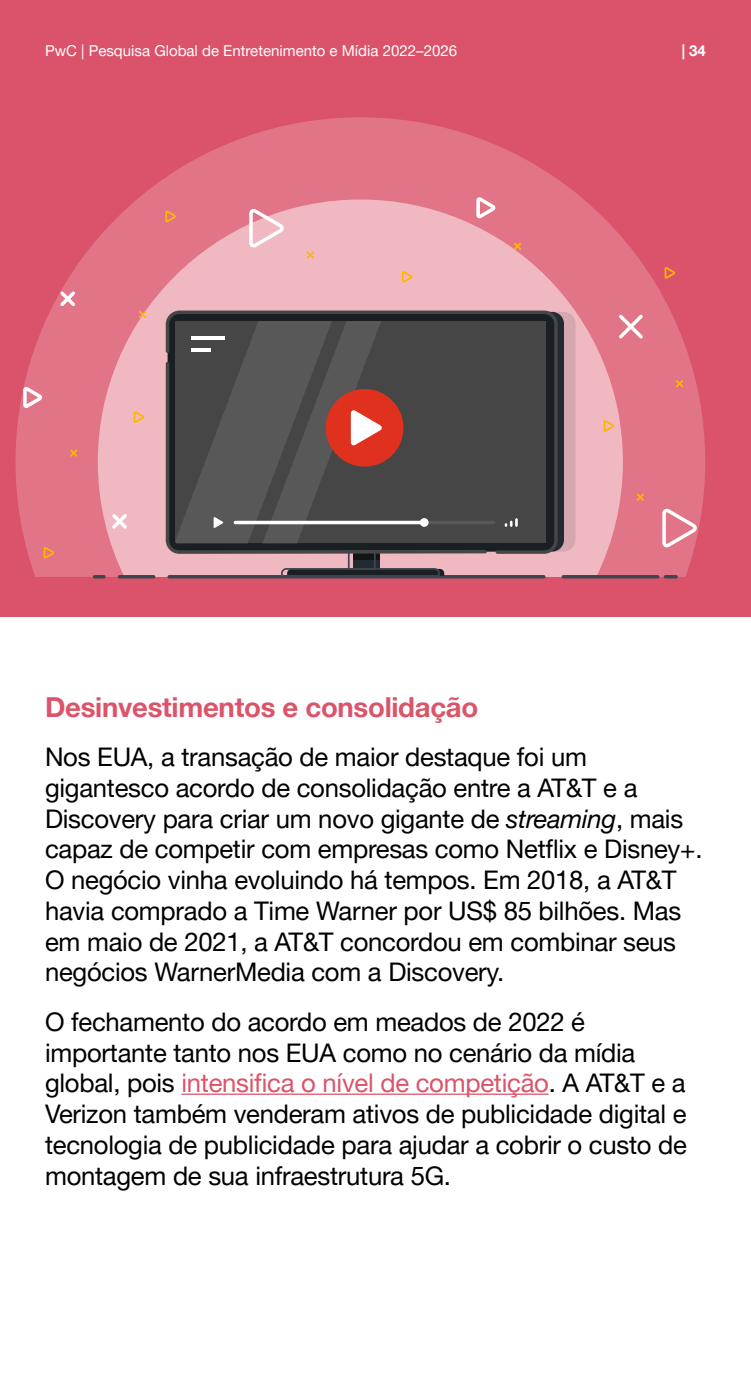
<style>
.page{position:relative;width:751px;height:1375px;background:#fff}
.page>*{position:absolute;margin:0;border:0;box-sizing:border-box;transform-origin:0 0}
.t1{font:700 27.5px "Helvetica Neue LT Pro";letter-spacing:-.01em;color:#db546a}
.t2{font:25.62px/30.8px "Helvetica Neue LT Pro";letter-spacing:-.01em;color:#000}
.t3{font:15px "Helvetica Neue LT Pro";color:#fff}
.t4{font:700 15px "Helvetica Neue LT Pro";color:#fff}
.s1{font-style:italic}
.s2{color:#db546a}
</style>
<div class="page">
<hr style="left:181px;top:1094px;width:367px;height:1px;background:#db546a">
<div style="left:0;top:0;width:750px;height:617px;background:#db536a"></div>
<svg style="left:15px;top:117px;width:689px;height:460px;fill:#e27487"></svg>
<svg style="left:98px;top:200px;width:524px;height:377px;background:#ea9eaa"></svg>
<div style="left:185px;top:286px;width:350px;height:289px;background:#f0b9c2"></div>
<svg style="left:618px;top:315px;width:24px;height:23px"></svg>
<svg style="left:60px;top:291px;width:15px;height:15px"></svg>
<svg style="left:112px;top:514px;width:15px;height:15px"></svg>
<svg style="left:249px;top:209px;width:34px;height:39px"></svg>
<svg style="left:661px;top:509px;width:35px;height:38px"></svg>
<svg style="left:476px;top:197px;width:19px;height:21px"></svg>
<svg style="left:23px;top:387px;width:19px;height:21px"></svg>
<svg style="left:306px;top:251px;width:8px;height:8px"></svg>
<svg style="left:513px;top:243px;width:8px;height:7px"></svg>
<svg style="left:675px;top:380px;width:7px;height:7px"></svg>
<svg style="left:636px;top:494px;width:7px;height:7px"></svg>
<svg style="left:139px;top:311px;width:7px;height:7px"></svg>
<svg style="left:70px;top:449px;width:7px;height:8px"></svg>
<svg style="left:603px;top:420px;width:10px;height:12px"></svg>
<svg style="left:664px;top:267px;width:10px;height:12px"></svg>
<svg style="left:401px;top:271px;width:11px;height:12px"></svg>
<svg style="left:165px;top:211px;width:11px;height:11px"></svg>
<svg style="left:134px;top:411px;width:10px;height:12px"></svg>
<svg style="left:44px;top:547px;width:10px;height:12px"></svg>
<svg style="left:167px;top:575px;width:378px;height:4px"></svg>
<svg style="left:561px;top:575px;width:98px;height:4px"></svg>
<svg style="left:118px;top:575px;width:37px;height:4px"></svg>
<svg style="left:663px;top:575px;width:14px;height:4px"></svg>
<svg style="left:93px;top:575px;width:12px;height:4px"></svg>
<svg style="left:281px;top:554px;width:163px;height:23px;background:#8d747c"></svg>
<svg style="left:187px;top:312px;width:388px;height:240px;background:#927880"></svg>
<svg style="left:166px;top:311px;width:391px;height:243px;background:#292d2f"></svg>
<svg style="left:166px;top:362px;width:320px;height:192px;background:#2e3033"></svg>
<div style="left:175px;top:321px;width:370px;height:222px;background:#464646"></div>
<hr style="left:233px;top:521px;width:262px;height:3px;background:#fff;border-radius:2px">
<div style="left:419px;top:518px;width:9px;height:9px;background:#fff;border-radius:50%"></div>
<svg style="left:504px;top:518px;width:13px;height:9px"></svg>
<div style="left:325px;top:389px;width:78px;height:78px;background:#e0301e;border-radius:50%"></div>
<svg style="left:176px;top:321px;width:210px;height:222px"></svg>
<p class="t3" style="left:45px;top:41px;width:413px">PwC | Pesquisa Global de Entretenimento e Mídia 2022–2026</p>
<p class="t4" style="left:681px;top:41px;width:26px">| 34</p>
<p class="t1" style="left:45px;top:690px;width:434px">Desinvestimentos e consolidação</p>
<p class="t2" style="left:45px;top:741px;width:658px">Nos EUA, a transação de maior destaque foi um gigantesco acordo de consolidação entre a AT&amp;T e a Discovery para criar um novo gigante de <span class="s1">streaming</span>, mais capaz de competir com empresas como Netflix e Disney+.<br>O negócio vinha evoluindo há tempos. Em 2018, a AT&amp;T havia comprado a Time Warner por US$ 85 bilhões. Mas em maio de 2021, a AT&amp;T concordou em combinar seus negócios WarnerMedia com a Discovery.</p>
<p class="t2" style="left:45px;top:1006px;width:643px">O fechamento do acordo em meados de 2022 é importante tanto nos EUA como no cenário da mídia global, pois <span class="s2">intensifica o nível de competição</span>. A AT&amp;T e a Verizon também venderam ativos de publicidade digital e tecnologia de publicidade para ajudar a cobrir o custo de montagem de sua infraestrutura 5G.</p>
</div>
